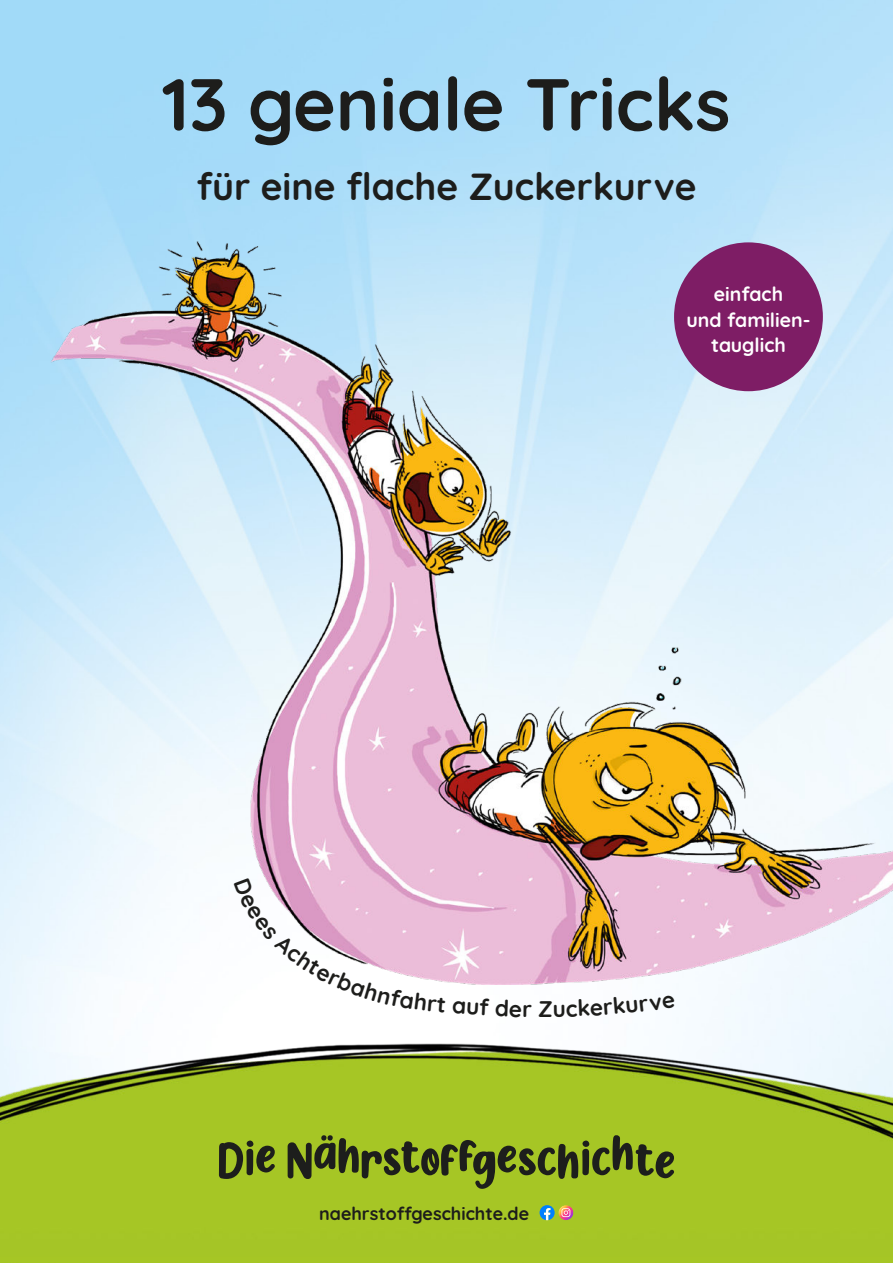
<style>
.page{position:relative;width:893px;height:1263px;background:#fff}
.page>*{position:absolute;margin:0;border:0;box-sizing:border-box;transform-origin:0 0}
.t1{font:700 73.5px "Quicksand";color:#1d1d1b}
.t2{font:700 37.5px "Quicksand";color:#1d1d1b}
.t3{font:700 22.5px "Quicksand";color:#1d1d1b}
.t4{font:700 19.5px/25.5px "Quicksand";color:#fff;text-align:center}
.t5{font:700 18px "Quicksand";color:#1d1d1b}
</style>
<div class="page">
<img style="left:0;top:1043px;width:893px;height:220px">
<svg style="left:540px;top:1205px;width:15px;height:15px"></svg>
<svg style="left:558px;top:1205px;width:15px;height:15px"></svg>
<svg style="left:561px;top:1208px;width:9px;height:9px"></svg>
<svg style="left:219px;top:1140px;width:56px;height:39px;background:#637420"></svg>
<svg style="left:288px;top:1135px;width:386px;height:54px;background:#798f22"></svg>
<img style="left:50px;top:242px;width:843px;height:742px">
<div style="left:674px;top:242px;width:149px;height:149px;background:#7e1d65;border-radius:50%"></div>
<svg style="left:234px;top:878px;width:212px;height:106px"></svg>
<h1 class="t1" style="left:162px;top:76px;width:570px">13 geniale Tricks</h1>
<h2 class="t2" style="left:196px;top:155px;width:502px">für eine flache Zuckerkurve</h2>
<p class="t4" style="left:686px;top:280px;width:126px">einfach<br>und familien&shy;tauglich</p>
<p class="t3" style="left:538px;top:990px;width:16px">Z</p>
<p class="t5" style="left:319px;top:1198px;width:211px">naehrstoffgeschichte.de</p>
</div>
